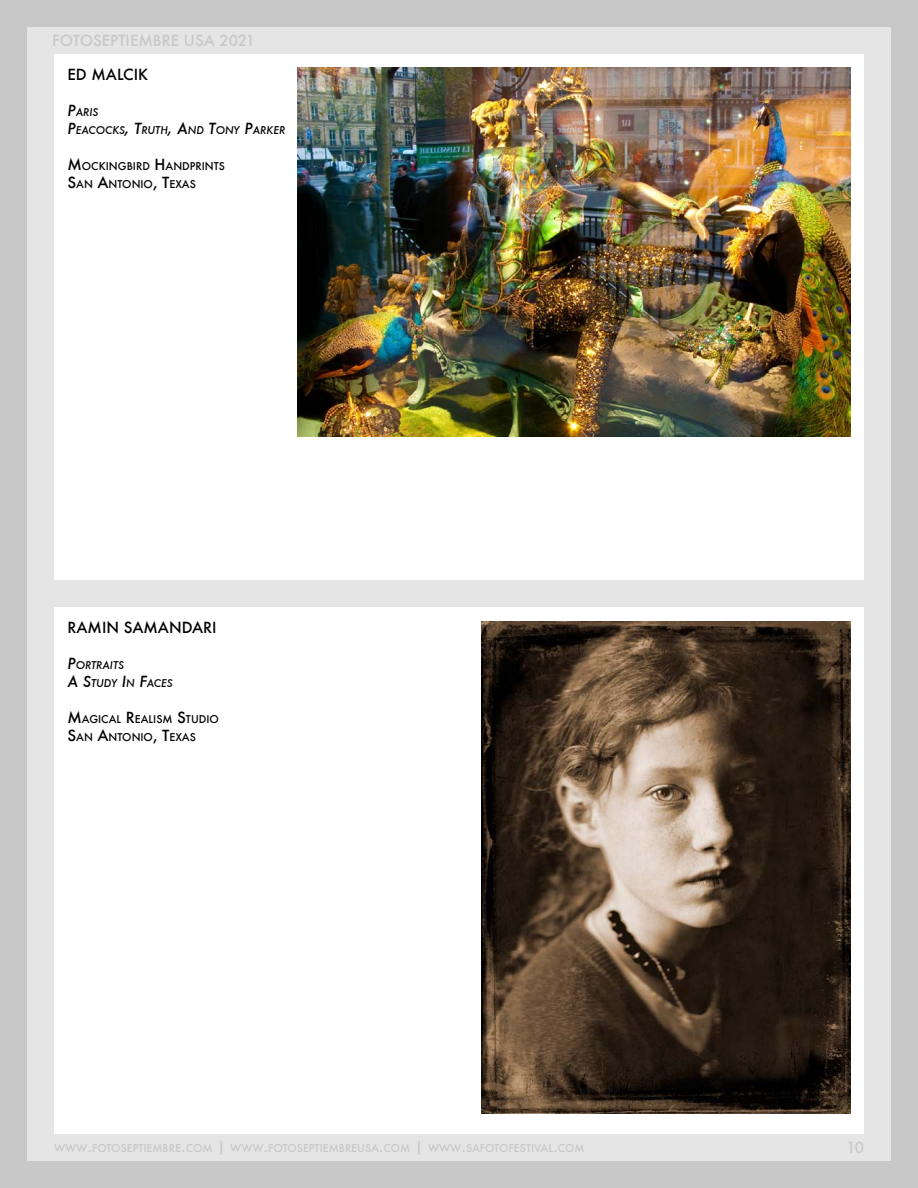
<style>
.page{position:relative;width:918px;height:1188px;background:#c8c8c8}
.page>*{position:absolute;margin:0;border:0;box-sizing:border-box;transform-origin:0 0}
.t1{font:500 15px "Futura";color:#000}
.t2{font:500 15px "Futura";color:#c8c8c8}
.t3{font:500 15px "Futura";color:#c8c8c8}
.t4{font:500 10.5px "Futura";color:#000}
.t5{font:500 10.5px "Futura";color:#c8c8c8}
.t6{font:italic 500 10.5px/18px "Futura";color:#000}
.s1{font-size:15px}
</style>
<div class="page">
<div style="left:27px;top:27px;width:864px;height:1134px;background:#e5e5e5"></div>
<div style="left:54px;top:54px;width:810px;height:1080px;background:#fff"></div>
<div style="left:27px;top:580px;width:864px;height:28px;background:#e5e5e5"></div>
<img style="left:297px;top:68px;width:553px;height:368px">
<img style="left:481px;top:621px;width:369px;height:492px">
<p class="t2" style="left:52px;top:30px;width:205px">FOTOSEPTIEMBRE USA 2021</p>
<p class="t1" style="left:68px;top:64px;width:82px">ED MALCIK</p>
<p class="t6" style="left:68px;top:103px;width:219px"><span class="s1">P</span>ARIS<br><span class="s1">P</span>EACOCKS<span class="s1">, T</span>RUTH<span class="s1">, A</span>ND <span class="s1">T</span>ONY <span class="s1">P</span>ARKER</p>
<p class="t4" style="left:68px;top:159px;width:22px"><span class="s1">M</span>OCKINGBI</p>
<p class="t4" style="left:136px;top:159px;width:73px">RD <span class="s1">H</span>AN DPRINTS</p>
<p class="t4" style="left:68px;top:177px;width:50px"><span class="s1">S</span>AN <span class="s1">A</span>NTONIO</p>
<p class="t4" style="left:153px;top:177px;width:24px"><span class="s1">, T</span>EXAS</p>
<p class="t1" style="left:68px;top:618px;width:151px">RAMIN SAMANDARI</p>
<p class="t6" style="left:68px;top:656px;width:106px"><span class="s1">P</span>ORTRAITS<br><span class="s1">A S</span>TUDY <span class="s1">I</span>N <span class="s1">F</span>ACES</p>
<p class="t4" style="left:68px;top:712px;width:22px"><span class="s1">M</span>AGICAL</p>
<p class="t4" style="left:126px;top:712px;width:16px"><span class="s1">R</span>EALIS</p>
<p class="t4" style="left:163px;top:712px;width:51px">M <span class="s1">S</span>TU DIO</p>
<p class="t4" style="left:68px;top:730px;width:50px"><span class="s1">S</span>AN <span class="s1">A</span>NTONIO</p>
<p class="t4" style="left:153px;top:730px;width:24px"><span class="s1">, T</span>EXAS</p>
<p class="t5" style="left:54px;top:1140px;width:45px">WWW<span class="s1">.</span>FOTOSEPTIE</p>
<p class="t5" style="left:152px;top:1140px;width:123px">MBRE<span class="s1">.</span>COM <span class="s1">|</span> WWW<span class="s1">.</span>FOTOSEPTIE</p>
<p class="t5" style="left:329px;top:1140px;width:31px">MBREUSA</p>
<p class="t5" style="left:379px;top:1140px;width:95px"><span class="s1">.</span>COM <span class="s1">|</span> WWW<span class="s1">.</span>SAFOTOFESTI</p>
<p class="t5" style="left:534px;top:1140px;width:52px">VAL<span class="s1">.</span>COM</p>
<p class="t3" style="left:846px;top:1137px;width:19px">10</p>
</div>
